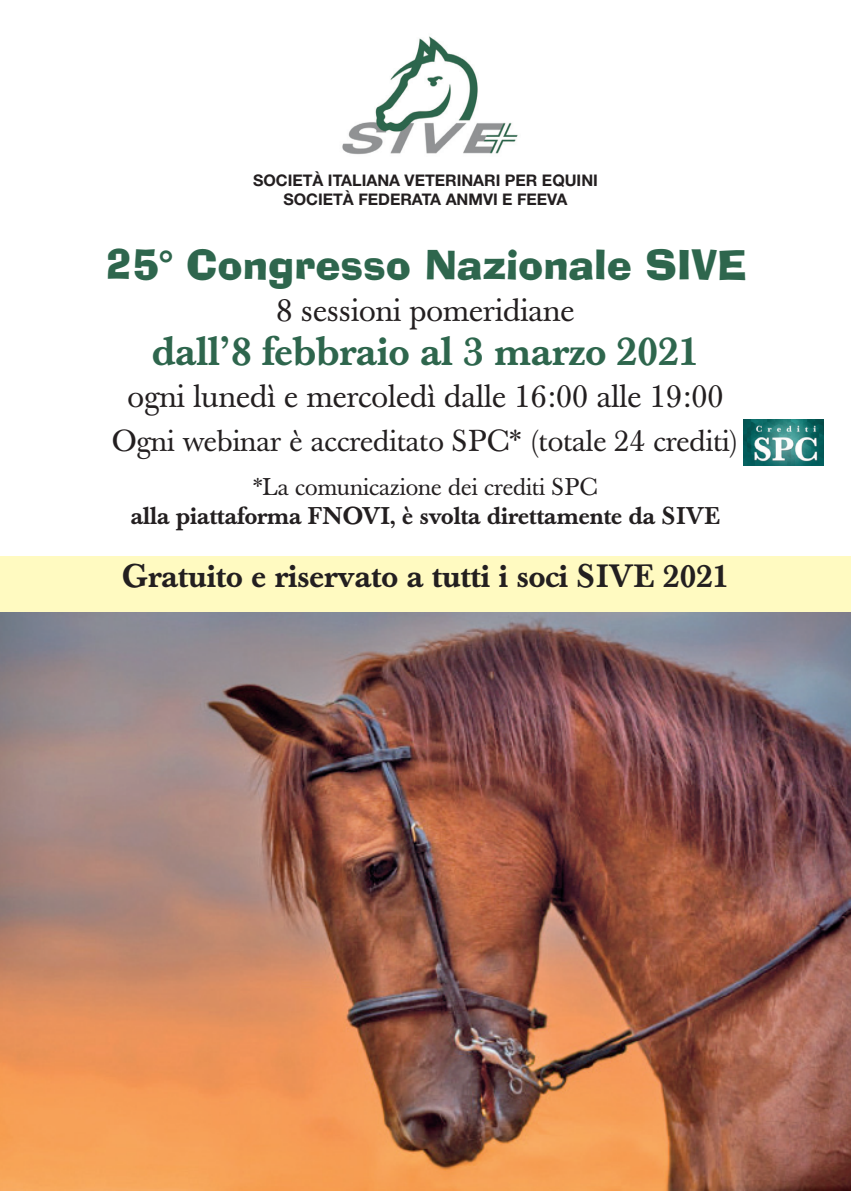
<style>
.page{position:relative;width:851px;height:1191px;background:#fff}
.page>*{position:absolute;margin:0;border:0;box-sizing:border-box;transform-origin:0 0}
.t1{font:500 40px "Baskerville";color:#2e664d}
.t2{font:40px "Ad Lib BT";color:#2e664d}
.t3{font:32px "Baskerville";color:#231f20}
.t4{font:500 32px "Baskerville";color:#231f20}
.t5{font:30px "Baskerville";color:#231f20}
.t6{font:500 24px "Baskerville";color:#231f20}
.t7{font:24px "Baskerville";color:#231f20}
.t8{font:700 16px/19.2px "Helvetica Neue";color:#231f20;text-align:center}
</style>
<div class="page">
<div style="left:0;top:556px;width:850px;height:64px;background:#fffac1"></div>
<img style="left:0;top:612px;width:850px;height:579px">
<img style="left:342px;top:36px;width:176px;height:119px">
<img style="left:743px;top:420px;width:80px;height:45px">
<p class="t8" style="left:253px;top:172px;width:346px">SOCIETÀ ITALIANA VETERINARI PER EQUINI<br>SOCIETÀ FEDERATA ANMVI E FEEVA</p>
<h1 class="t2" style="left:105px;top:248px;width:642px">25° Congresso Nazionale SIVE</h1>
<h2 class="t3" style="left:276px;top:297px;width:299px">8 sessioni pomeridiane</h2>
<h1 class="t1" style="left:152px;top:336px;width:548px">dall’8 febbraio al 3 marzo 2021</h1>
<h2 class="t3" style="left:127px;top:384px;width:597px">ogni lunedì e mercoledì dalle 16:00 alle 19:00</h2>
<h3 class="t5" style="left:112px;top:429px;width:628px">Ogni webinar è accreditato SPC* (totale 24 crediti)</h3>
<h3 class="t7" style="left:253px;top:478px;width:346px">*La comunicazione dei crediti SPC</h3>
<h3 class="t6" style="left:131px;top:506px;width:590px">alla piattaforma FNOVI, è svolta direttamente da SIVE</h3>
<h2 class="t4" style="left:122px;top:564px;width:608px">Gratuito e riservato a tutti i soci SIVE 2021</h2>
</div>
